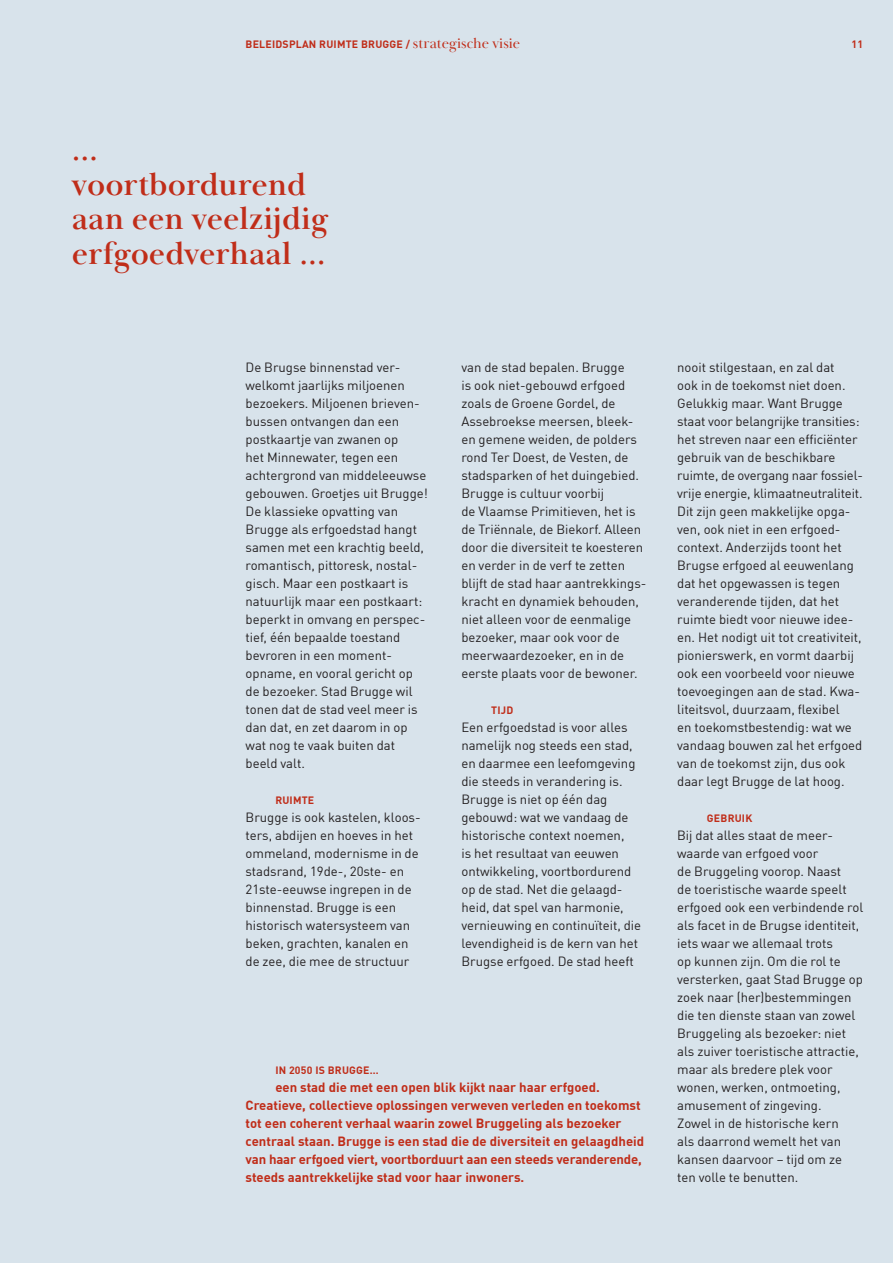
<style>
.page{position:relative;width:893px;height:1263px;background:#d8e3eb}
.page>*{position:absolute;margin:0;border:0;box-sizing:border-box;transform-origin:0 0}
.t1{font:700 33px/34.5px "Baskerville Display PT";color:#c02d19}
.t2{font:13.2px/18px "DIN Offc Pro";color:#231f20}
.t3{font:700 13.2px/18px "DIN Offc Pro";color:#c02d19}
.t4{font:700 10.5px "DIN Offc Pro";letter-spacing:.02em;color:#c02d19}
.s1{font-family:"Baskerville Display PT";font-weight:400;font-size:15px}
</style>
<div class="page">
<p class="t4" style="left:246px;top:35px;width:276px">BELEIDSPLAN RUIMTE BRUGGE / <span class="s1">strategische visie</span></p>
<p class="t4" style="left:852px;top:35px;width:13px">11</p>
<h1 class="t1" style="left:72px;top:133px;width:259px">… voortbordurend aan een veelzijdig erfgoedverhaal …</h1>
<p class="t2" style="left:246px;top:357px;width:184px">De Brugse binnenstad ver&shy;welkomt jaarlijks miljoenen bezoekers. Miljoenen brieven&shy;bussen ontvangen dan een postkaartje van zwanen op<br>het Minnewater, tegen een achtergrond van middeleeuwse gebouwen. Groetjes uit Brugge!<br>De klassieke opvatting van<br>Brugge als erfgoedstad hangt samen met een krachtig beeld, romantisch, pittoresk, nostal&shy;gisch. Maar een postkaart is natuurlijk maar een postkaart: beperkt in omvang en perspec&shy;tief, één bepaalde toestand bevroren in een moment&shy;opname, en vooral gericht op de bezoeker. Stad Brugge wil tonen dat de stad veel meer is dan dat, en zet daarom in op wat nog te vaak buiten dat beeld valt.</p>
<p class="t4" style="left:275px;top:791px;width:40px">RUIMTE</p>
<p class="t2" style="left:246px;top:807px;width:177px">Brugge is ook kastelen, kloos&shy;ters, abdijen en hoeves in het ommeland, modernisme in de stadsrand, 19de-, 20ste- en<br>21ste-eeuwse ingrepen in de binnenstad. Brugge is een historisch watersysteem van beken, grachten, kanalen en de zee, die mee de structuur</p>
<p class="t2" style="left:461px;top:357px;width:187px">van de stad bepalen. Brugge<br>is ook niet-gebouwd erfgoed zoals de Groene Gordel, de<br>Assebroekse meersen, bleek&shy;en gemene weiden, de polders rond Ter Doest, de Vesten, de stadsparken of het duingebied.<br>Brugge is cultuur voorbij<br>de Vlaamse Primitieven, het is de Triënnale, de Biekorf. Alleen door die diversiteit te koesteren en verder in de verf te zetten blijft de stad haar aantrekkings&shy;kracht en dynamiek behouden, niet alleen voor de eenmalige bezoeker, maar ook voor de meerwaardezoeker, en in de eerste plaats voor de bewoner.</p>
<p class="t4" style="left:491px;top:701px;width:24px">TIJD</p>
<p class="t2" style="left:461px;top:717px;width:181px">Een erfgoedstad is voor alles namelijk nog steeds een stad, en daarmee een leefomgeving die steeds in verandering is.<br>Brugge is niet op één dag gebouwd: wat we vandaag de historische context noemen,<br>is het resultaat van eeuwen ontwikkeling, voortbordurend op de stad. Net die gelaagd&shy;heid, dat spel van harmonie, vernieuwing en continuïteit, die levendigheid is de kern van het<br>Brugse erfgoed. De stad heeft</p>
<p class="t4" style="left:275px;top:1061px;width:105px">IN 2050 IS BRUGGE…</p>
<p class="t3" style="left:246px;top:1076px;width:400px;text-indent:30px">een stad die met een open blik kijkt naar haar erfgoed.<br>Creatieve, collectieve oplossingen verweven verleden en toekomst tot een coherent verhaal waarin zowel Bruggeling als bezoeker centraal staan. Brugge is een stad die de diversiteit en gelaagdheid van haar erfgoed viert, voortborduurt aan een steeds veranderende, steeds aantrekkelijke stad voor haar inwoners.</p>
<p class="t2" style="left:677px;top:357px;width:187px">nooit stilgestaan, en zal dat<br>ook in de toekomst niet doen.<br>Gelukkig maar. Want Brugge staat voor belangrijke transities: het streven naar een efficiënter gebruik van de beschikbare ruimte, de overgang naar fossiel&shy;vrije energie, klimaatneutraliteit.<br>Dit zijn geen makkelijke opga&shy;ven, ook niet in een erfgoed&shy;context. Anderzijds toont het<br>Brugse erfgoed al eeuwenlang dat het opgewassen is tegen veranderende tijden, dat het ruimte biedt voor nieuwe idee&shy;ën. Het nodigt uit tot creativiteit, pionierswerk, en vormt daarbij ook een voorbeeld voor nieuwe toevoegingen aan de stad. Kwa&shy;liteitsvol, duurzaam, flexibel<br>en toekomstbestendig: wat we vandaag bouwen zal het erfgoed van de toekomst zijn, dus ook daar legt Brugge de lat hoog.</p>
<p class="t4" style="left:707px;top:809px;width:47px">GEBRUIK</p>
<p class="t2" style="left:677px;top:825px;width:188px">Bij dat alles staat de meer&shy;waarde van erfgoed voor<br>de Bruggeling voorop. Naast<br>de toeristische waarde speelt erfgoed ook een verbindende rol als facet in de Brugse identiteit, iets waar we allemaal trots<br>op kunnen zijn. Om die rol te versterken, gaat Stad Brugge op zoek naar (her)bestemmingen die ten dienste staan van zowel<br>Bruggeling als bezoeker: niet als zuiver toeristische attractie, maar als bredere plek voor wonen, werken, ontmoeting, amusement of zingeving.<br>Zowel in de historische kern<br>als daarrond wemelt het van kansen daarvoor – tijd om ze ten volle te benutten.</p>
</div>
